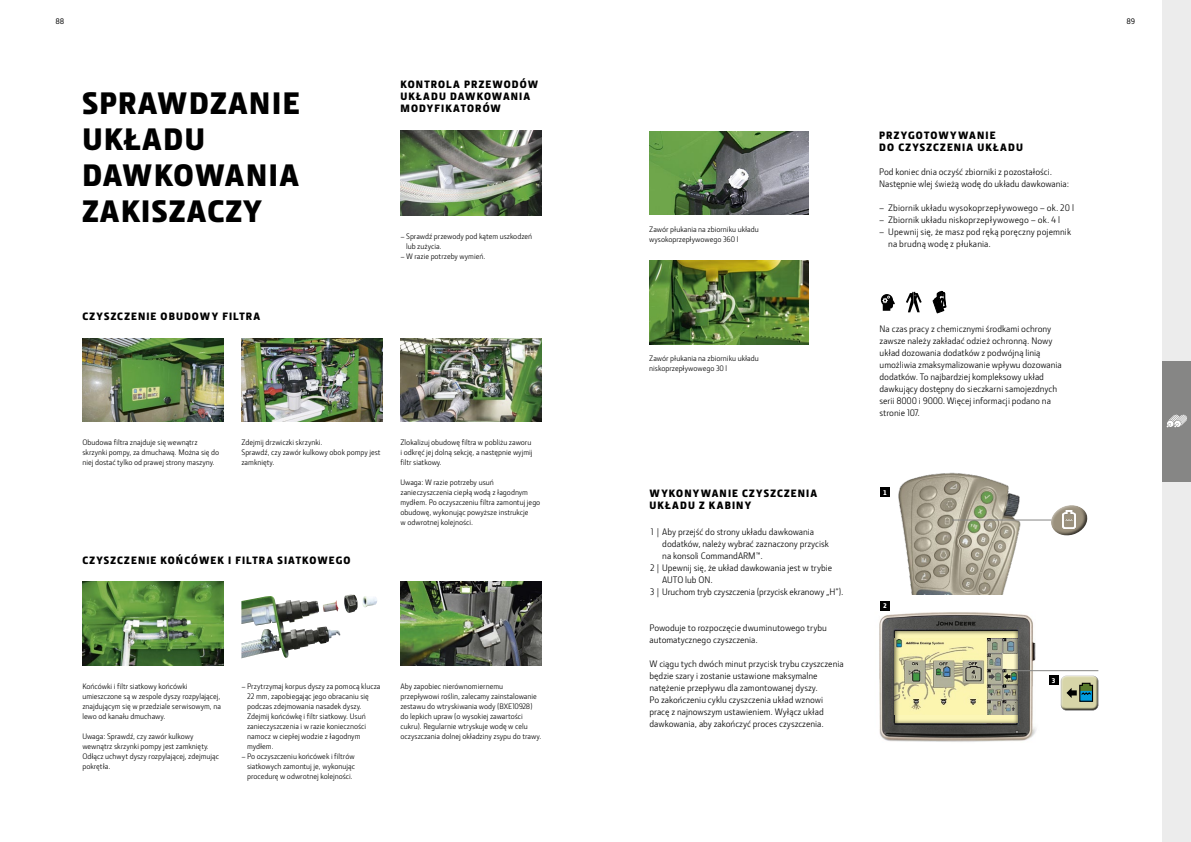
<style>
.page{position:relative;width:1191px;height:842px;background:#fff}
.page>*{position:absolute;margin:0;border:0;box-sizing:border-box;transform-origin:0 0}
.t1{font:900 32px/36px "Section";letter-spacing:.05em;color:#000}
.t2{font:900 11px/12px "Section";letter-spacing:.105em;color:#000}
.t3{font:9.5px/12px "JD Sans Pro";color:#000}
.t4{font:8px/10px "JD Sans Pro";color:#000}
.t5{font:500 8px "JD Sans Pro";color:#000}
.t6{font:900 7px "Section";color:#fff}
</style>
<div class="page">
<img style="left:82px;top:338px;width:141px;height:83px">
<img style="left:82px;top:581px;width:141px;height:84px">
<img style="left:400px;top:581px;width:141px;height:84px">
<img style="left:241px;top:338px;width:141px;height:83px">
<img style="left:400px;top:338px;width:141px;height:83px">
<img style="left:241px;top:597px;width:99px;height:61px">
<img style="left:344px;top:594px;width:13px;height:19px">
<img style="left:362px;top:596px;width:15px;height:11px">
<img style="left:649px;top:131px;width:160px;height:84px">
<img style="left:649px;top:261px;width:160px;height:83px">
<img style="left:400px;top:131px;width:141px;height:84px">
<div style="left:1162px;top:0;width:29px;height:842px;background:#ececec"></div>
<div style="left:1162px;top:361px;width:29px;height:120px;background:#868685"></div>
<svg style="left:1166px;top:415px;width:21px;height:12px"></svg>
<img style="left:884px;top:472px;width:150px;height:122px">
<div style="left:880px;top:488px;width:9px;height:9px;background:#000"></div>
<div style="left:1060px;top:677px;width:39px;height:34px;background:#000;opacity:.75"></div>
<img style="left:879px;top:604px;width:168px;height:138px">
<div style="left:894px;top:630px;width:123px;height:93px;background:#000;opacity:.75"></div>
<hr style="left:952px;top:520px;width:129px;height:1px;background:#868685">
<hr style="left:1010px;top:670px;width:88px;height:1px;background:#868685">
<div style="left:880px;top:601px;width:9px;height:9px;background:#000"></div>
<div style="left:1049px;top:676px;width:9px;height:9px;background:#000"></div>
<svg style="left:1045px;top:505px;width:43px;height:31px"></svg>
<img style="left:1062px;top:510px;width:13px;height:19px">
<svg style="left:1060px;top:675px;width:38px;height:35px"></svg>
<svg style="left:881px;top:294px;width:14px;height:17px"></svg>
<svg style="left:906px;top:292px;width:15px;height:20px"></svg>
<svg style="left:933px;top:291px;width:13px;height:22px"></svg>
<p class="t5" style="left:55px;top:16px;width:10px">88</p>
<p class="t5" style="left:1126px;top:16px;width:10px">89</p>
<h1 class="t1" style="left:82px;top:85px;width:219px">SPRAWDZANIE<br>UKŁADU<br>DAWKOWANIA<br>ZAKISZACZY</h1>
<h2 class="t2" style="left:82px;top:310px;width:179px">CZYSZCZENIE OBUDOWY FILTRA</h2>
<h2 class="t2" style="left:400px;top:78px;width:139px">KONTROLA PRZEWODÓW<br>UKŁADU DAWKOWANIA<br>MODYFIKATORÓW</h2>
<p class="t4" style="left:406px;top:231px;width:128px;text-indent:-6px">– Sprawdź przewody pod kątem uszkodzeń lub zużycia.</p>
<p class="t4" style="left:400px;top:251px;width:87px">– W razie potrzeby wymień.</p>
<p class="t4" style="left:82px;top:437px;width:138px">Obudowa filtra znajduje się wewnątrz skrzynki pompy, za dmuchawą. Można się do niej dostać tylko od prawej strony maszyny.</p>
<p class="t4" style="left:241px;top:437px;width:140px">Zdejmij drzwiczki skrzynki.<br>Sprawdź, czy zawór kulkowy obok pompy jest zamknięty.</p>
<h2 class="t2" style="left:82px;top:554px;width:269px">CZYSZCZENIE KOŃCÓWEK I FILTRA SIATKOWEGO</h2>
<p class="t4" style="left:400px;top:437px;width:134px">Zlokalizuj obudowę filtra w pobliżu zaworu i odkręć jej dolną sekcję, a następnie wyjmij filtr siatkowy.</p>
<p class="t4" style="left:400px;top:477px;width:141px">Uwaga: W razie potrzeby usuń zanieczyszczenia ciepłą wodą z łagodnym mydłem. Po oczyszczeniu filtra zamontuj jego obudowę, wykonując powyższe instrukcje<br>w odwrotnej kolejności.</p>
<p class="t4" style="left:82px;top:681px;width:140px">Końcówki i filtr siatkowy końcówki umieszczone są w zespole dyszy rozpylającej, znajdującym się w przedziale serwisowym, na lewo od kanału dmuchawy.</p>
<p class="t4" style="left:82px;top:731px;width:138px">Uwaga: Sprawdź, czy zawór kulkowy wewnątrz skrzynki pompy jest zamknięty.<br>Odłącz uchwyt dyszy rozpylającej, zdejmując pokrętła.</p>
<p class="t4" style="left:247px;top:681px;width:135px;text-indent:-6px">– Przytrzymaj korpus dyszy za pomocą klucza 22 mm, zapobiegając jego obracaniu się podczas zdejmowania nasadek dyszy.<br>Zdejmij końcówkę i filtr siatkowy. Usuń zanieczyszczenia i w razie konieczności namocz w ciepłej wodzie z łagodnym mydłem.</p>
<p class="t4" style="left:247px;top:751px;width:110px;text-align:justify;text-indent:-6px">– Po oczyszczeniu końcówek i filtrów siatkowych zamontuj je, wykonując procedurę w odwrotnej kolejności.</p>
<p class="t4" style="left:400px;top:681px;width:142px">Aby zapobiec nierównomiernemu przepływowi roślin, zalecamy zainstalowanie zestawu do wtryskiwania wody (BXE10928) do lepkich upraw (o wysokiej zawartości cukru). Regularnie wtryskuje wodę w celu oczyszczania dolnej okładziny zsypu do trawy.</p>
<p class="t4" style="left:649px;top:224px;width:111px">Zawór płukania na zbiorniku układu wysokoprzepływowego 360 l</p>
<p class="t4" style="left:649px;top:353px;width:111px">Zawór płukania na zbiorniku układu niskoprzepływowego 30 l</p>
<h2 class="t2" style="left:649px;top:487px;width:169px">WYKONYWANIE CZYSZCZENIA<br>UKŁADU Z KABINY</h2>
<p class="t3" style="left:651px;top:525px;width:165px">1 | Aby przejść do strony układu dawkowania</p>
<p class="t3" style="left:662px;top:537px;width:168px">dodatków, należy wybrać zaznaczony przycisk</p>
<p class="t3" style="left:662px;top:549px;width:102px">na konsoli CommandARM™.</p>
<p class="t3" style="left:650px;top:562px;width:184px">2 | Upewnij się, że układ dawkowania jest w trybie</p>
<p class="t3" style="left:662px;top:574px;width:52px">AUTO lub ON.</p>
<p class="t3" style="left:650px;top:586px;width:195px">3 | Uruchom tryb czyszczenia (przycisk ekranowy „H”).</p>
<p class="t3" style="left:649px;top:621px;width:179px">Powoduje to rozpoczęcie dwuminutowego trybu automatycznego czyszczenia.</p>
<p class="t3" style="left:649px;top:657px;width:196px">W ciągu tych dwóch minut przycisk trybu czyszczenia będzie szary i zostanie ustawione maksymalne natężenie przepływu dla zamontowanej dyszy.<br>Po zakończeniu cyklu czyszczenia układ wznowi pracę z najnowszym ustawieniem. Wyłącz układ dawkowania, aby zakończyć proces czyszczenia.</p>
<h2 class="t2" style="left:879px;top:129px;width:145px">PRZYGOTOWYWANIE<br>DO CZYSZCZENIA UKŁADU</h2>
<p class="t3" style="left:879px;top:165px;width:191px">Pod koniec dnia oczyść zbiorniki z pozostałości.<br>Następnie wlej świeżą wodę do układu dawkowania:</p>
<p class="t3" style="left:879px;top:201px;width:196px">– Zbiornik układu wysokoprzepływowego – ok. 20 l</p>
<p class="t3" style="left:879px;top:213px;width:182px">– Zbiornik układu niskoprzepływowego – ok. 4 l</p>
<p class="t3" style="left:888px;top:225px;width:184px;text-indent:-9px">– Upewnij się, że masz pod ręką poręczny pojemnik na brudną wodę z płukania.</p>
<p class="t3" style="left:879px;top:322px;width:184px">Na czas pracy z chemicznymi środkami ochrony zawsze należy zakładać odzież ochronną. Nowy układ dozowania dodatków z podwójną linią umożliwia zmaksymalizowanie wpływu dozowania dodatków. To najbardziej kompleksowy układ dawkujący dostępny do sieczkarni samojezdnych serii 8000 i 9000. Więcej informacji podano na stronie 107.</p>
<p class="t6" style="left:883px;top:488px;width:5px">1</p>
<p class="t6" style="left:883px;top:601px;width:5px">2</p>
<p class="t6" style="left:1052px;top:676px;width:5px">3</p>
</div>
